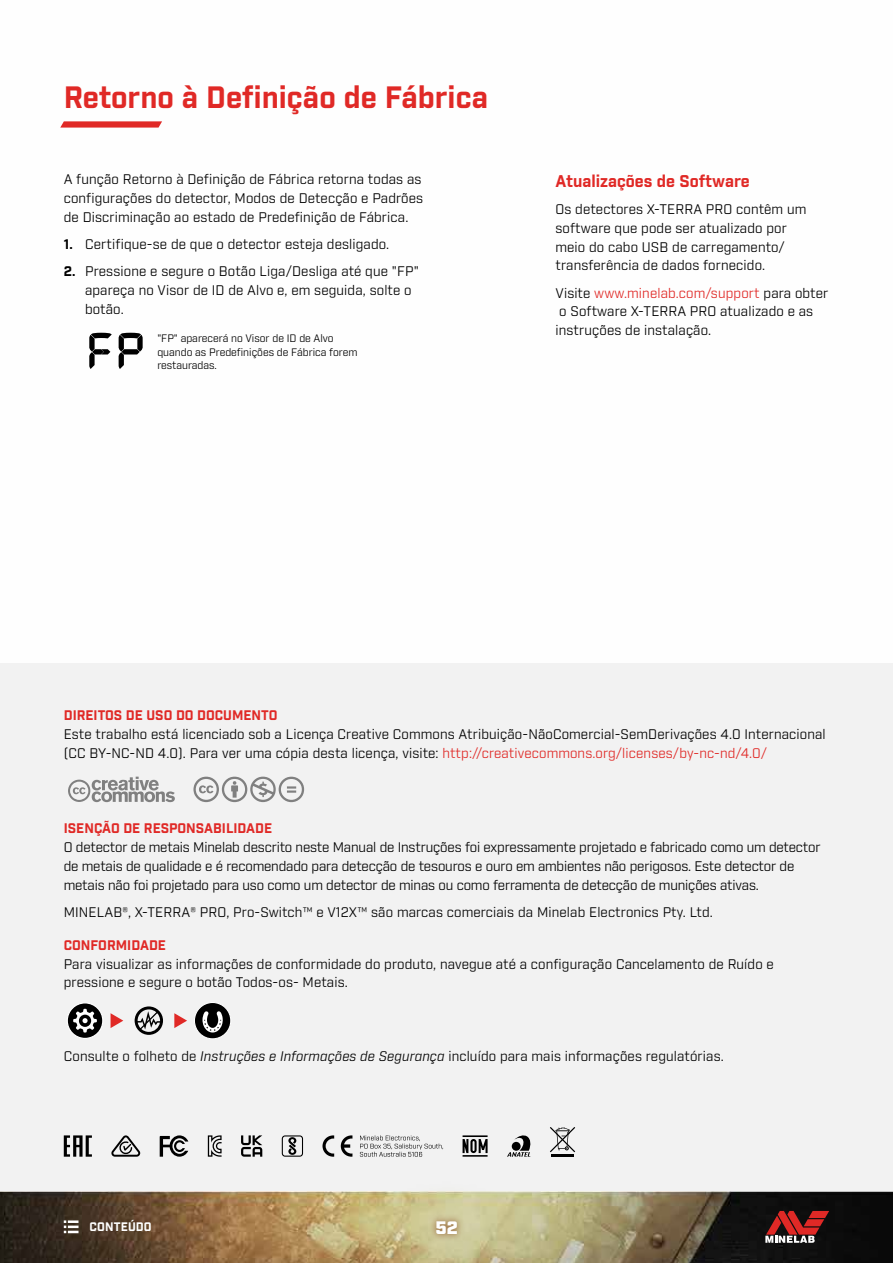
<style>
.page{position:relative;width:893px;height:1263px;background:#fff}
.page>*{position:absolute;margin:0;border:0;box-sizing:border-box;transform-origin:0 0}
.t1{font:700 30px "Industry";color:#e02926}
.t2{font:900 18px "Industry";color:#fff}
.t3{font:700 16.5px "Industry";color:#e02926}
.t4{font:13.5px/18.8px "Industry";letter-spacing:.01em;color:#000}
.t5{font:13.5px/18.8px "Industry";letter-spacing:-.01em;color:#000}
.t6{font:700 13.5px "Industry";color:#e02926}
.t7{font:700 12px "Industry";letter-spacing:.01em;color:#fff}
.t8{font:10.5px/13.5px "Industry";color:#000}
.s1{font-weight:700}
.s2{color:#e02926}
.s3{font-style:italic}
</style>
<div class="page">
<img style="left:0;top:332px;width:893px;height:931px">
<svg style="left:64px;top:1220px;width:15px;height:13px"></svg>
<svg style="left:60px;top:121px;width:102px;height:7px"></svg>
<div style="left:0;top:663px;width:893px;height:528px;background:#f2f2f2"></div>
<svg style="left:397px;top:1191px;width:100px;height:72px;background:#cbc492"></svg>
<svg style="left:429px;top:1214px;width:35px;height:27px"></svg>
<svg style="left:765px;top:1211px;width:64px;height:32px;background:#7d3332"></svg>
<svg style="left:68px;top:777px;width:107px;height:25px"></svg>
<svg style="left:193px;top:777px;width:111px;height:25px"></svg>
<svg style="left:67px;top:1003px;width:36px;height:36px"></svg>
<svg style="left:111px;top:1013px;width:12px;height:15px"></svg>
<svg style="left:135px;top:1006px;width:28px;height:29px"></svg>
<svg style="left:174px;top:1013px;width:13px;height:15px"></svg>
<svg style="left:194px;top:1002px;width:37px;height:37px"></svg>
<svg style="left:89px;top:333px;width:23px;height:36px"></svg>
<svg style="left:119px;top:333px;width:24px;height:36px"></svg>
<svg style="left:463px;top:1135px;width:25px;height:22px"></svg>
<svg style="left:507px;top:1135px;width:24px;height:22px"></svg>
<svg style="left:550px;top:1127px;width:25px;height:25px"></svg>
<hr style="left:551px;top:1154px;width:23px;height:3px;background:#000">
<svg style="left:111px;top:1135px;width:29px;height:22px"></svg>
<svg style="left:64px;top:1135px;width:28px;height:22px"></svg>
<svg style="left:208px;top:1135px;width:14px;height:22px"></svg>
<svg style="left:322px;top:1135px;width:12px;height:22px"></svg>
<svg style="left:341px;top:1135px;width:11px;height:22px"></svg>
<svg style="left:360px;top:1135px;width:83px;height:22px"></svg>
<svg style="left:160px;top:1135px;width:28px;height:22px"></svg>
<svg style="left:241px;top:1135px;width:21px;height:22px"></svg>
<svg style="left:282px;top:1135px;width:21px;height:22px"></svg>
<h1 class="t1" style="left:64px;top:79px;width:426px">Retorno à Definição de Fábrica</h1>
<p class="t4" style="left:64px;top:171px;width:361px">A função Retorno à Definição de Fábrica retorna todas as configurações do detector, Modos de Detecção e Padrões de Discriminação ao estado de Predefinição de Fábrica.</p>
<p class="t4" style="left:64px;top:235px;width:325px"><span class="s1">1.</span> Certifique-se de que o detector esteja desligado.</p>
<p class="t4" style="left:85px;top:263px;width:335px;text-indent:-21px"><span class="s1">2.</span> Pressione e segure o Botão Liga/Desliga até que "FP" apareça no Visor de ID de Alvo e, em seguida, solte o botão.</p>
<p class="t8" style="left:157px;top:332px;width:201px">"FP" aparecerá no Visor de ID de Alvo quando as Predefinições de Fábrica forem restauradas.</p>
<p class="t3" style="left:555px;top:171px;width:196px">Atualizações de Software</p>
<p class="t4" style="left:555px;top:200px;width:252px">Os detectores X‑TERRA PRO contêm um software que pode ser atualizado por meio do cabo USB de carregamento/ transferência de dados fornecido.</p>
<p class="t4" style="left:555px;top:284px;width:274px">Visite <span class="s2">www.minelab.com/support</span> para obter o Software X‑TERRA PRO atualizado e as instruções de instalação.</p>
<p class="t6" style="left:64px;top:707px;width:215px">DIREITOS DE USO DO DOCUMENTO</p>
<p class="t4" style="left:64px;top:725px;width:763px">Este trabalho está licenciado sob a Licença Creative Commons Atribuição-NãoComercial-SemDerivações 4.0 Internacional (CC BY-NC-ND 4.0). Para ver uma cópia desta licença, visite: <span class="s2">http://creativecommons.org/licenses/by-nc-nd/4.0/</span></p>
<p class="t6" style="left:64px;top:820px;width:210px">ISENÇÃO DE RESPONSABILIDADE</p>
<p class="t5" style="left:64px;top:838px;width:758px">O detector de metais Minelab descrito neste Manual de Instruções foi expressamente projetado e fabricado como um detector de metais de qualidade e é recomendado para detecção de tesouros e ouro em ambientes não perigosos. Este detector de metais não foi projetado para uso como um detector de minas ou como ferramenta de detecção de munições ativas.</p>
<p class="t4" style="left:64px;top:903px;width:649px">MINELAB®, X‑TERRA® PRO, Pro‑Switch™ e V12X™ são marcas comerciais da Minelab Electronics Pty. Ltd.</p>
<p class="t6" style="left:64px;top:937px;width:104px">CONFORMIDADE</p>
<p class="t4" style="left:64px;top:955px;width:712px">Para visualizar as informações de conformidade do produto, navegue até a configuração Cancelamento de Ruído e pressione e segure o botão Todos-os- Metais.</p>
<p class="t4" style="left:64px;top:1047px;width:660px">Consulte o folheto de <span class="s3">Instruções e Informações de Segurança</span> incluído para mais informações regulatórias.</p>
<p class="t7" style="left:90px;top:1220px;width:64px">CONTEÚDO</p>
<h2 class="t2" style="left:435px;top:1217px;width:24px">52</h2>
</div>
